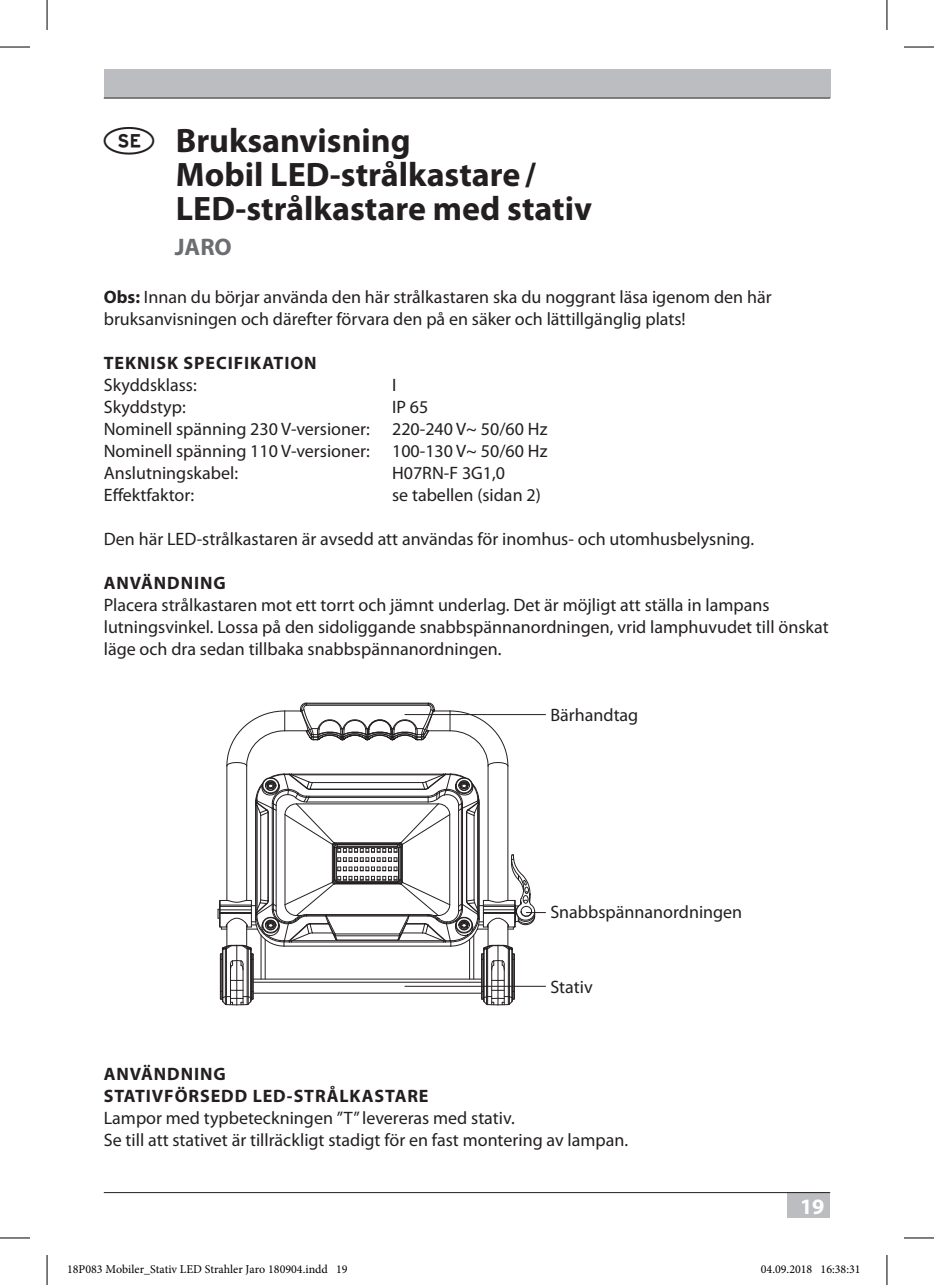
<style>
.page{position:relative;width:934px;height:1285px;background:#fff}
.page>*{position:absolute;margin:0;border:0;box-sizing:border-box;transform-origin:0 0}
.t1{font:700 34px/34px "Myriad Pro";color:#231f20}
.t2{font:700 24px "Myriad Pro";color:#6c6d70}
.t3{font:700 22px "Myriad Pro";color:#fff}
.t4{font:18px/22px "Myriad Pro";color:#231f20}
.t5{font:700 18px/22px "Myriad Pro";letter-spacing:.05em;color:#231f20}
.t6{font:12px "Minion Pro";color:#000}
.s1{font-family:"Country 2 Pi";font-weight:400;font-size:32px}
.s2{font-weight:700}
</style>
<div class="page">
<div style="left:787px;top:1192px;width:42px;height:26px;background:#bcbdc0"></div>
<div style="left:104px;top:70px;width:725px;height:28px;background:#bcbdc0"></div>
<hr style="left:104px;top:98px;width:725px;height:1px;background:#231f20">
<hr style="left:104px;top:1192px;width:725px;height:1px;background:#231f20">
<hr style="left:220px;top:954px;width:1px;height:45px;background:#231f20">
<hr style="left:221px;top:954px;width:1px;height:45px;background:#231f20">
<hr style="left:225px;top:948px;width:1px;height:56px;background:#231f20">
<hr style="left:226px;top:949px;width:1px;height:55px;background:#231f20">
<hr style="left:226px;top:766px;width:1px;height:134px;background:#231f20">
<hr style="left:230px;top:964px;width:1px;height:40px;background:#231f20">
<hr style="left:236px;top:945px;width:1px;height:60px;background:#231f20">
<hr style="left:222px;top:948px;width:1px;height:52px;background:#231f20">
<hr style="left:253px;top:993px;width:228px;height:1px;background:#231f20">
<hr style="left:253px;top:982px;width:228px;height:1px;background:#231f20">
<hr style="left:242px;top:964px;width:1px;height:40px;background:#231f20">
<hr style="left:246px;top:766px;width:1px;height:134px;background:#231f20">
<hr style="left:247px;top:949px;width:1px;height:55px;background:#231f20">
<hr style="left:248px;top:948px;width:1px;height:56px;background:#231f20">
<hr style="left:250px;top:949px;width:1px;height:52px;background:#231f20">
<hr style="left:251px;top:954px;width:1px;height:45px;background:#231f20">
<hr style="left:252px;top:954px;width:1px;height:45px;background:#231f20">
<hr style="left:253px;top:954px;width:1px;height:44px;background:#231f20">
<hr style="left:253px;top:978px;width:228px;height:1px;background:#231f20">
<hr style="left:260px;top:935px;width:1px;height:44px;background:#231f20">
<hr style="left:265px;top:939px;width:1px;height:40px;background:#231f20">
<hr style="left:469px;top:939px;width:1px;height:40px;background:#231f20">
<hr style="left:473px;top:935px;width:1px;height:44px;background:#231f20">
<hr style="left:481px;top:954px;width:1px;height:45px;background:#231f20">
<hr style="left:482px;top:954px;width:1px;height:45px;background:#231f20">
<hr style="left:483px;top:949px;width:1px;height:52px;background:#231f20">
<hr style="left:486px;top:948px;width:1px;height:56px;background:#231f20">
<hr style="left:487px;top:949px;width:1px;height:55px;background:#231f20">
<hr style="left:487px;top:766px;width:1px;height:134px;background:#231f20">
<hr style="left:491px;top:964px;width:1px;height:40px;background:#231f20">
<hr style="left:497px;top:945px;width:1px;height:60px;background:#231f20">
<hr style="left:503px;top:964px;width:1px;height:40px;background:#231f20">
<hr style="left:507px;top:766px;width:1px;height:134px;background:#231f20">
<hr style="left:507px;top:949px;width:1px;height:55px;background:#231f20">
<hr style="left:509px;top:948px;width:1px;height:56px;background:#231f20">
<hr style="left:511px;top:948px;width:1px;height:52px;background:#231f20">
<hr style="left:512px;top:954px;width:1px;height:45px;background:#231f20">
<hr style="left:513px;top:954px;width:1px;height:45px;background:#231f20">
<hr style="left:514px;top:954px;width:1px;height:44px;background:#231f20">
<svg style="left:480px;top:990px;width:35px;height:15px"></svg>
<svg style="left:219px;top:990px;width:35px;height:15px"></svg>
<svg style="left:226px;top:702px;width:282px;height:64px"></svg>
<hr style="left:404px;top:714px;width:141px;height:1px;background:#231f20">
<hr style="left:404px;top:986px;width:141px;height:1px;background:#231f20">
<svg style="left:217px;top:773px;width:328px;height:197px"></svg>
<hr style="left:0;top:47px;width:30px;height:1px;background:#000">
<hr style="left:903px;top:47px;width:30px;height:1px;background:#000">
<hr style="left:0;top:1237px;width:30px;height:1px;background:#000">
<hr style="left:903px;top:1237px;width:30px;height:1px;background:#000">
<hr style="left:47px;top:0;width:1px;height:30px;background:#000">
<hr style="left:47px;top:1255px;width:1px;height:30px;background:#000">
<hr style="left:886px;top:0;width:1px;height:30px;background:#000">
<hr style="left:886px;top:1255px;width:1px;height:30px;background:#000">
<div style="left:760px;top:1265px;width:6px;height:8px;border:1px solid #fff;border-radius:50%"></div>
<svg style="left:761px;top:1265px;width:5px;height:8px"></svg>
<h1 class="t1" style="left:176px;top:122px;width:417px;text-indent:-72px"><span class="s1">S</span> Bruksanvisning<br>Mobil LED-strålkastare/<br>LED-strålkastare med stativ</h1>
<h2 class="t2" style="left:175px;top:232px;width:58px">JARO</h2>
<p class="t4" style="left:104px;top:286px;width:669px"><span class="s2">Obs:</span> Innan du börjar använda den här strålkastaren ska du noggrant läsa igenom den här bruksanvisningen och därefter förvara den på en säker och lättillgänglig plats!</p>
<p class="t5" style="left:104px;top:351px;width:214px">TEKNISK SPECIFIKATION</p>
<p class="t4" style="left:104px;top:373px;width:94px">Skyddsklass:</p>
<p class="t4" style="left:392px;top:373px;width:6px">I</p>
<p class="t4" style="left:104px;top:395px;width:83px">Skyddstyp:</p>
<p class="t4" style="left:104px;top:395px;width:445px;text-indent:288px">IP 65<br>Nominell spänning 230 V-versioner: 220-240 V~ 50/60 Hz Nominell spänning 110 V-versioner: 100-130 V~ 50/60 Hz Anslutningskabel:</p>
<p class="t4" style="left:392px;top:461px;width:114px">H07RN-F 3G1,0</p>
<p class="t4" style="left:104px;top:483px;width:92px">Effektfaktor:</p>
<p class="t4" style="left:392px;top:483px;width:150px">se tabellen (sidan 2)</p>
<p class="t4" style="left:104px;top:527px;width:651px">Den här LED-strålkastaren är avsedd att användas för inomhus- och utomhusbelysning.</p>
<p class="t5" style="left:104px;top:571px;width:123px">ANVÄNDNING</p>
<p class="t4" style="left:104px;top:593px;width:726px">Placera strålkastaren mot ett torrt och jämnt underlag. Det är möjligt att ställa in lampans lutningsvinkel. Lossa på den sidoliggande snabbspännanordningen, vrid lamphuvudet till önskat läge och dra sedan tillbaka snabbspännanordningen.</p>
<p class="t4" style="left:550px;top:704px;width:89px">Bärhandtag</p>
<p class="t4" style="left:550px;top:901px;width:193px">Snabbspännanordningen</p>
<p class="t4" style="left:550px;top:976px;width:44px">Stativ</p>
<p class="t5" style="left:104px;top:1062px;width:326px">ANVÄNDNING<br>STATIVFÖRSEDD LED-STRÅLKASTARE</p>
<p class="t4" style="left:104px;top:1106px;width:525px">Lampor med typbeteckningen ”T” levereras med stativ.<br>Se till att stativet är tillräckligt stadigt för en fast montering av lampan.</p>
<p class="t3" style="left:799px;top:1191px;width:26px">19</p>
<p class="t6" style="left:67px;top:1261px;width:282px">18P083 Mobiler_Stativ LED Strahler Jaro 180904.indd 19</p>
<p class="t6" style="left:760px;top:1261px;width:101px">04.09.2018 16:38:31</p>
</div>
